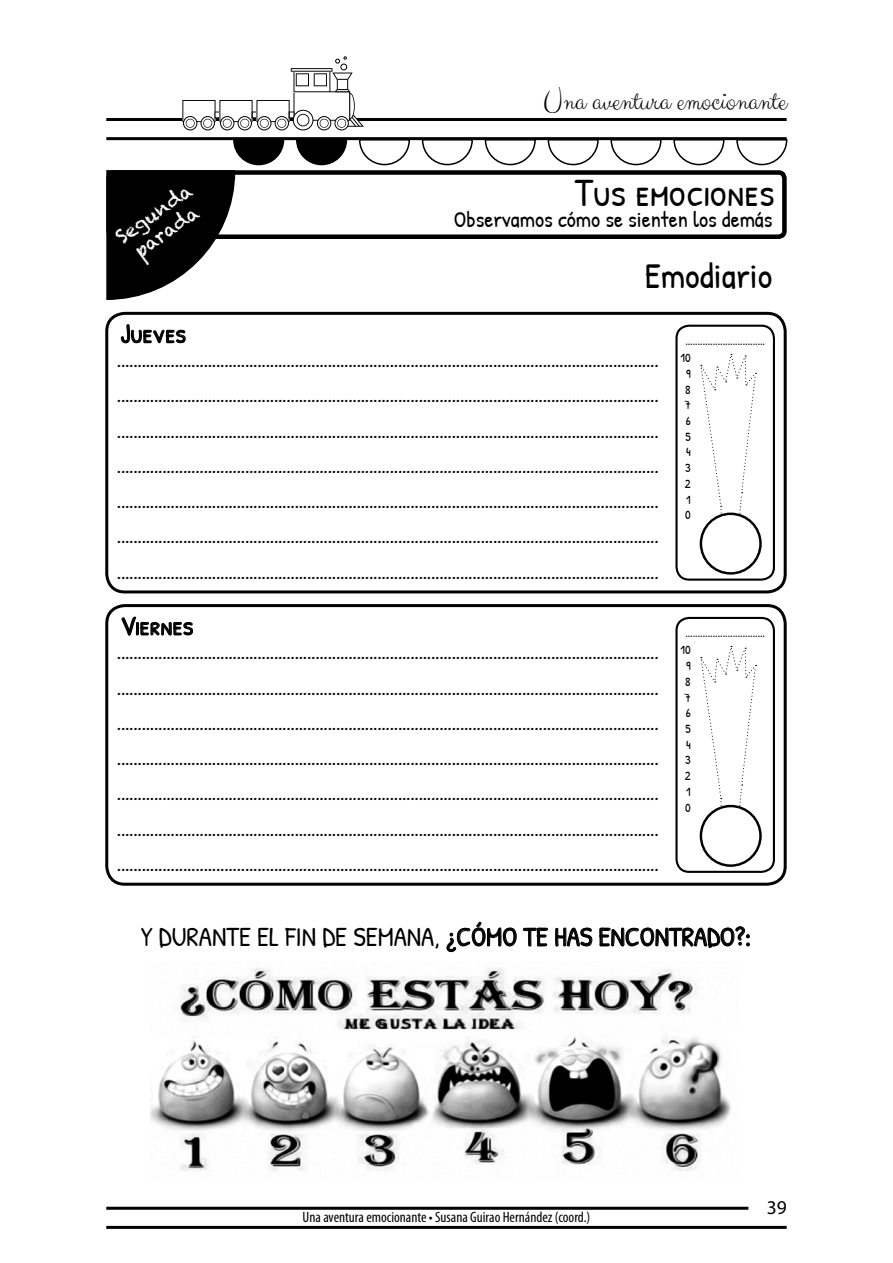
<style>
.page{position:relative;width:893px;height:1263px;background:#fff}
.page>*{position:absolute;margin:0;border:0;box-sizing:border-box;transform-origin:0 0}
.t1{font:39px "Patrick Hand SC";color:#000}
.t2{font:36px "Patrick Hand";color:#000}
.t3{font:29.55px "Clicker Script";color:#000}
.t4{font:27px "Patrick Hand SC";color:#000}
.t5{font:22.5px "Patrick Hand";color:#000}
.t6{font:19.5px/35.2px "Julius B Thyssen";color:#000;text-align:justify}
.t7{font:19.5px "Myriad Pro";color:#000}
.t8{font:18.9px/21.9px "Chalkduster";color:#fff;text-align:center}
.t9{font:condensed 15px "Myriad Pro";color:#000}
.t10{font:12.6px/15.8px "Patrick Hand";color:#000;text-align:center}
.t11{font:11.7px "Patrick Hand SC";color:#000}
</style>
<div class="page">
<hr style="left:106px;top:1207px;width:642px;height:3px;background:#000">
<hr style="left:106px;top:1226px;width:681px;height:3px;background:#000">
<div style="left:106px;top:170px;width:681px;height:69px;border:5px solid #000;border-radius:6px"></div>
<svg style="left:106px;top:140px;width:179px;height:160px"></svg>
<svg style="left:295px;top:140px;width:53px;height:26px"></svg>
<svg style="left:358px;top:140px;width:53px;height:26px"></svg>
<svg style="left:421px;top:140px;width:53px;height:26px"></svg>
<svg style="left:484px;top:140px;width:53px;height:26px"></svg>
<svg style="left:547px;top:140px;width:52px;height:26px"></svg>
<svg style="left:610px;top:140px;width:52px;height:26px"></svg>
<svg style="left:673px;top:140px;width:52px;height:26px"></svg>
<svg style="left:735px;top:139px;width:53px;height:27px"></svg>
<hr style="left:106px;top:118px;width:681px;height:3px;background:#000">
<hr style="left:106px;top:137px;width:681px;height:3px;background:#000">
<div style="left:183px;top:116px;width:14px;height:14px;border:1px solid #000;border-radius:50%"></div>
<div style="left:201px;top:117px;width:13px;height:13px;background:#191919;border-radius:50%"></div>
<div style="left:201px;top:116px;width:14px;height:14px;border:1px solid #000;border-radius:50%"></div>
<div style="left:221px;top:117px;width:13px;height:13px;background:#1b1b1b;border-radius:50%"></div>
<div style="left:220px;top:116px;width:14px;height:14px;border:1px solid #000;border-radius:50%"></div>
<div style="left:238px;top:117px;width:13px;height:13px;background:#1c1c1c;border-radius:50%"></div>
<div style="left:238px;top:116px;width:14px;height:14px;border:1px solid #000;border-radius:50%"></div>
<div style="left:258px;top:117px;width:13px;height:13px;background:#181818;border-radius:50%"></div>
<div style="left:257px;top:116px;width:14px;height:14px;border:1px solid #000;border-radius:50%"></div>
<div style="left:275px;top:117px;width:13px;height:13px;background:#202020;border-radius:50%"></div>
<div style="left:275px;top:116px;width:14px;height:14px;border:1px solid #000;border-radius:50%"></div>
<div style="left:317px;top:116px;width:14px;height:14px;border:1px solid #000;border-radius:50%"></div>
<div style="left:293px;top:110px;width:20px;height:20px;border:1px solid #000;border-radius:50%"></div>
<div style="left:334px;top:116px;width:15px;height:14px;border:1px solid #000;border-radius:50%"></div>
<svg style="left:182px;top:56px;width:182px;height:72px"></svg>
<div style="left:105px;top:312px;width:682px;height:281px;border:3px solid #000;border-radius:18px"></div>
<svg style="left:700px;top:354px;width:62px;height:221px"></svg>
<div style="left:675px;top:325px;width:100px;height:256px;border:2px solid #000;border-radius:13px"></div>
<svg style="left:120px;top:311px;width:66px;height:33px"></svg>
<div style="left:105px;top:604px;width:682px;height:282px;border:3px solid #000;border-radius:18px"></div>
<svg style="left:700px;top:646px;width:62px;height:221px"></svg>
<div style="left:675px;top:617px;width:100px;height:256px;border:2px solid #000;border-radius:13px"></div>
<svg style="left:121px;top:616px;width:72px;height:20px"></svg>
<img style="left:150px;top:968px;width:581px;height:203px">
<svg style="left:446px;top:921px;width:71px;height:31px"></svg>
<svg style="left:523px;top:927px;width:25px;height:20px"></svg>
<svg style="left:555px;top:927px;width:38px;height:20px"></svg>
<svg style="left:599px;top:926px;width:151px;height:22px"></svg>
<p class="t8" style="left:112px;top:230px;width:90px;rotate:-35deg">Segunda parada</p>
<h3 class="t4" style="left:120px;top:315px;width:67px">Jueves</h3>
<h3 class="t3" style="left:543px;top:82px;width:245px">Una aventura emocionante</h3>
<h1 class="t1" style="left:575px;top:166px;width:201px">Tus emociones</h1>
<p class="t5" style="left:454px;top:203px;width:320px">Observamos cómo se sienten los demás</p>
<h2 class="t2" style="left:645px;top:251px;width:129px">Emodiario</h2>
<p class="t11" style="left:685px;top:333px;width:81px">................................</p>
<p class="t6" style="left:117px;top:344px;width:543px">................................................................................................................................... ................................................................................................................................... ................................................................................................................................... ................................................................................................................................... ................................................................................................................................... ................................................................................................................................... ...................................................................................................................................</p>
<p class="t10" style="left:680px;top:350px;width:12px">10<br>9<br>8<br>7<br>6<br>5<br>4<br>3<br>2<br>1<br>0</p>
<h3 class="t4" style="left:120px;top:607px;width:75px">Viernes</h3>
<p class="t11" style="left:685px;top:625px;width:81px">................................</p>
<p class="t6" style="left:117px;top:636px;width:543px">................................................................................................................................... ................................................................................................................................... ................................................................................................................................... ................................................................................................................................... ................................................................................................................................... ................................................................................................................................... ...................................................................................................................................</p>
<p class="t10" style="left:680px;top:642px;width:12px">10<br>9<br>8<br>7<br>6<br>5<br>4<br>3<br>2<br>1<br>0</p>
<h3 class="t4" style="left:141px;top:918px;width:612px">Y DURANTE EL FIN DE SEMANA, ¿CÓMO TE HAS ENCONTRADO?:</h3>
<p class="t9" style="left:303px;top:1208px;width:289px">Una aventura emocionante • Susana Guirao Hernández (coord.)</p>
<p class="t7" style="left:767px;top:1195px;width:22px">39</p>
</div>
